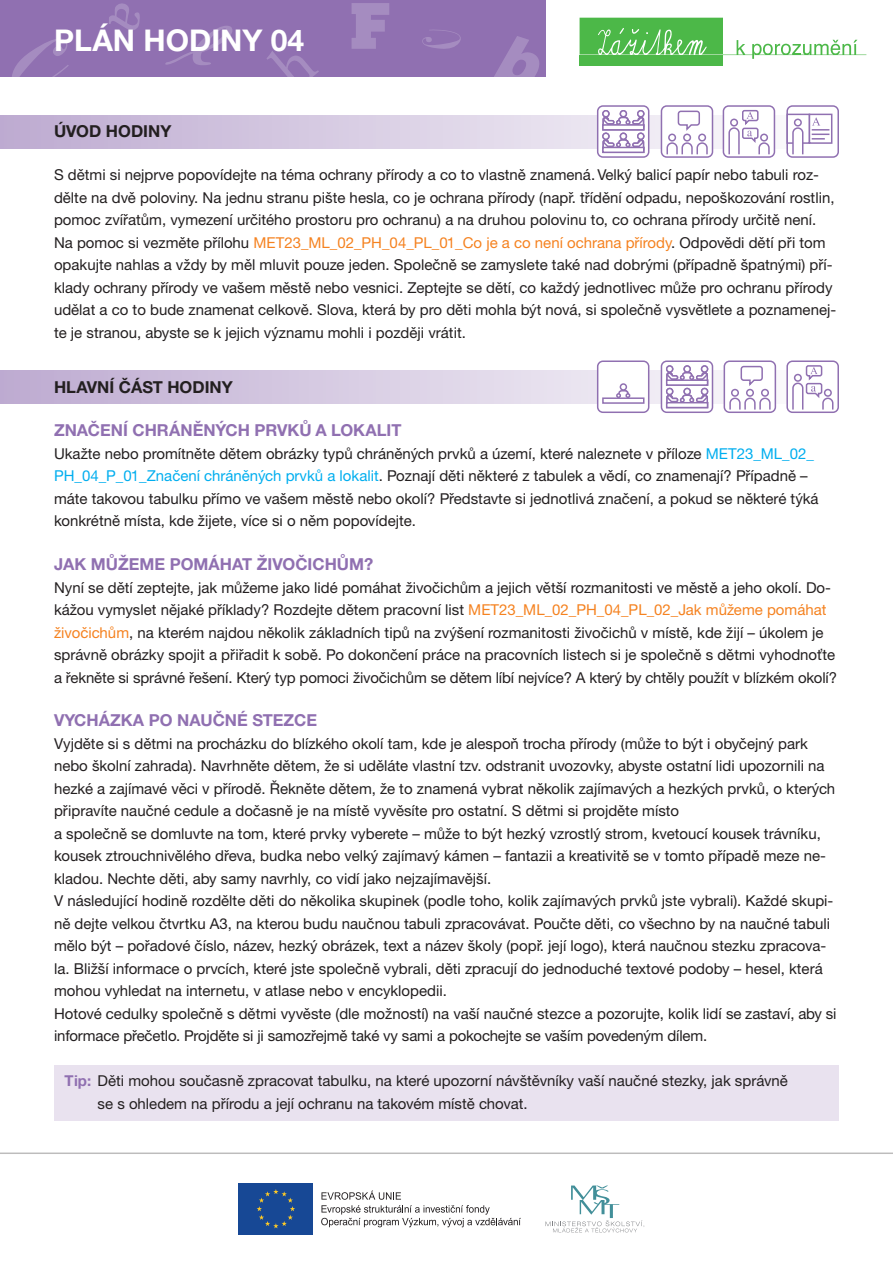
<style>
.page{position:relative;width:893px;height:1263px;background:#fff}
.page>*{position:absolute;margin:0;border:0;box-sizing:border-box;transform-origin:0 0}
.t1{font:700 30px "Helvetica Neue CE";color:#fff}
.t2{font:700 16.5px "Helvetica Neue CE";color:#9070b1}
.t3{font:700 16.5px "Helvetica Neue CE";color:#231f20}
.TEXT{font:15px/22.5px "Helvetica Neue CE";color:#231f20}
.s1{color:#f58220}
.s2{color:#00aeef}
.s3{font-weight:700;color:#9070b1}
</style>
<div class="page">
<div style="left:0;top:0;width:546px;height:77px;background:#9070b1"></div>
<svg style="left:109px;top:3px;width:31px;height:27px"></svg>
<svg style="left:494px;top:36px;width:45px;height:41px"></svg>
<svg style="left:12px;top:38px;width:57px;height:39px"></svg>
<svg style="left:165px;top:26px;width:67px;height:39px"></svg>
<svg style="left:352px;top:3px;width:37px;height:46px"></svg>
<svg style="left:267px;top:51px;width:52px;height:26px"></svg>
<svg style="left:422px;top:29px;width:39px;height:20px"></svg>
<svg style="left:580px;top:17px;width:287px;height:49px"></svg>
<hr style="left:0;top:1152px;width:893px;height:2px;background:#231f20">
<svg style="left:321px;top:1190px;width:200px;height:37px"></svg>
<div style="left:237px;top:1181px;width:78px;height:56px;background:linear-gradient(to right,#fff,#fff)"></div>
<div style="left:239px;top:1183px;width:74px;height:51px;background:#174895"></div>
<svg style="left:257px;top:1189px;width:38px;height:39px"></svg>
<svg style="left:545px;top:1185px;width:100px;height:47px"></svg>
<svg style="left:0;top:115px;width:776px;height:33px"></svg>
<svg style="left:0;top:370px;width:777px;height:33px"></svg>
<div style="left:723px;top:106px;width:51px;height:51px;background:#fff;border-radius:5px"></div>
<div style="left:723px;top:105px;width:52px;height:53px;border:2px solid #9070b1;border-radius:5px"></div>
<svg style="left:728px;top:109px;width:42px;height:47px"></svg>
<div style="left:786px;top:360px;width:53px;height:53px;border:2px solid #9070b1;border-radius:5px"></div>
<svg style="left:791px;top:365px;width:43px;height:46px"></svg>
<div style="left:598px;top:106px;width:51px;height:51px;background:#fff;border-radius:5px"></div>
<div style="left:597px;top:105px;width:52px;height:53px;border:2px solid #9070b1;border-radius:5px"></div>
<div style="left:602px;top:147px;width:42px;height:6px;background:#9070b1"></div>
<div style="left:620px;top:110px;width:7px;height:7px;border:2px solid #9070b1;border-radius:50%"></div>
<div style="left:637px;top:110px;width:7px;height:7px;border:2px solid #9070b1;border-radius:50%"></div>
<div style="left:602px;top:110px;width:8px;height:7px;border:2px solid #9070b1;border-radius:50%"></div>
<svg style="left:602px;top:111px;width:43px;height:41px"></svg>
<svg style="left:602px;top:124px;width:42px;height:7px"></svg>
<svg style="left:661px;top:361px;width:51px;height:51px"></svg>
<div style="left:661px;top:360px;width:52px;height:53px;border:2px solid #9070b1;border-radius:5px"></div>
<div style="left:666px;top:402px;width:42px;height:6px;background:#9070b1"></div>
<div style="left:683px;top:365px;width:8px;height:8px;border:2px solid #9070b1;border-radius:50%"></div>
<div style="left:701px;top:365px;width:7px;height:8px;border:2px solid #9070b1;border-radius:50%"></div>
<div style="left:666px;top:365px;width:7px;height:8px;border:2px solid #9070b1;border-radius:50%"></div>
<svg style="left:665px;top:366px;width:44px;height:41px"></svg>
<svg style="left:666px;top:379px;width:42px;height:7px"></svg>
<div style="left:786px;top:105px;width:53px;height:53px;border:2px solid #9070b1;border-radius:5px"></div>
<div style="left:786px;top:114px;width:24px;height:30px;background:#fff;border:2px solid #9070b1"></div>
<div style="left:809px;top:114px;width:23px;height:30px;background:#fff;border:2px solid #9070b1"></div>
<svg style="left:791px;top:127px;width:13px;height:29px"></svg>
<div style="left:794px;top:119px;width:8px;height:8px;border:2px solid #9070b1;border-radius:50%"></div>
<svg style="left:812px;top:117px;width:17px;height:23px"></svg>
<div style="left:724px;top:361px;width:51px;height:51px;background:#fff;border-radius:5px"></div>
<div style="left:724px;top:360px;width:52px;height:53px;border:2px solid #9070b1;border-radius:5px"></div>
<svg style="left:729px;top:365px;width:42px;height:46px"></svg>
<div style="left:661px;top:106px;width:51px;height:51px;background:#fff;border-radius:5px"></div>
<div style="left:661px;top:105px;width:52px;height:53px;border:2px solid #9070b1;border-radius:5px"></div>
<div style="left:668px;top:134px;width:8px;height:8px;border:2px solid #9070b1;border-radius:50%"></div>
<div style="left:683px;top:134px;width:8px;height:8px;border:2px solid #9070b1;border-radius:50%"></div>
<svg style="left:666px;top:142px;width:42px;height:14px"></svg>
<div style="left:698px;top:134px;width:8px;height:8px;border:2px solid #9070b1;border-radius:50%"></div>
<svg style="left:677px;top:110px;width:23px;height:21px"></svg>
<div style="left:598px;top:361px;width:51px;height:51px;background:#fff;border-radius:5px"></div>
<div style="left:597px;top:360px;width:52px;height:53px;border:2px solid #9070b1;border-radius:5px"></div>
<div style="left:620px;top:383px;width:7px;height:8px;border:2px solid #9070b1;border-radius:50%"></div>
<svg style="left:616px;top:384px;width:14px;height:13px"></svg>
<svg style="left:602px;top:397px;width:42px;height:7px"></svg>
<div style="left:54px;top:1065px;width:785px;height:55px;background:#e9e2ef"></div>
<h1 class="t1" style="left:54px;top:22px;width:252px">PLÁN HODINY 04</h1>
<p class="t3" style="left:54px;top:121px;width:119px">ÚVOD HODINY</p>
<p class="TEXT" style="left:54px;top:164px;width:784px">S dětmi si nejprve popovídejte na téma ochrany přírody a co to vlastně znamená. Velký balicí papír nebo tabuli roz&shy;dělte na dvě poloviny. Na jednu stranu pište hesla, co je ochrana přírody (např. třídění odpadu, nepoškozování rostlin, pomoc zvířatům, vymezení určitého prostoru pro ochranu) a na druhou polovinu to, co ochrana přírody určitě není.<br>Na pomoc si vezměte přílohu <span class="s1">MET23_ML_02_PH_04_PL_01_Co je a co není ochrana přírody</span>. Odpovědi dětí při tom opakujte nahlas a vždy by měl mluvit pouze jeden. Společně se zamyslete také nad dobrými (případně špatnými) pří&shy;klady ochrany přírody ve vašem městě nebo vesnici. Zeptejte se dětí, co každý jednotlivec může pro ochranu přírody udělat a co to bude znamenat celkově. Slova, která by pro děti mohla být nová, si společně vysvětlete a poznamenej&shy;te je stranou, abyste se k jejich významu mohli i později vrátit.</p>
<p class="t3" style="left:54px;top:377px;width:180px">HLAVNÍ ČÁST HODINY</p>
<p class="t2" style="left:54px;top:420px;width:349px">ZNAČENÍ CHRÁNĚNÝCH PRVKŮ A LOKALIT</p>
<p class="TEXT" style="left:54px;top:442px;width:766px">Ukažte nebo promítněte dětem obrázky typů chráněných prvků a území, které naleznete v příloze <span class="s2">MET23_ML_02_ PH_04_P_01_Značení chráněných prvků a lokalit</span>. Poznají děti některé z tabulek a vědí, co znamenají? Případně – máte takovou tabulku přímo ve vašem městě nebo okolí? Představte si jednotlivá značení, a pokud se některé týká konkrétně místa, kde žijete, více si o něm popovídejte.</p>
<p class="t2" style="left:54px;top:554px;width:321px">JAK MŮŽEME POMÁHAT ŽIVOČICHŮM?</p>
<p class="TEXT" style="left:54px;top:576px;width:784px">Nyní se dětí zeptejte, jak můžeme jako lidé pomáhat živočichům a jejich větší rozmanitosti ve městě a jeho okolí. Do&shy;kážou vymyslet nějaké příklady? Rozdejte dětem pracovní list <span class="s1">MET23_ML_02_PH_04_PL_02_Jak můžeme pomáhat živočichům</span>, na kterém najdou několik základních tipů na zvýšení rozmanitosti živočichů v místě, kde žijí – úkolem je správně obrázky spojit a přiřadit k sobě. Po dokončení práce na pracovních listech si je společně s dětmi vyhodnoťte a řekněte si správné řešení. Který typ pomoci živočichům se dětem líbí nejvíce? A který by chtěly použít v blízkém okolí?</p>
<p class="t2" style="left:54px;top:710px;width:265px">VYCHÁZKA PO NAUČNÉ STEZCE</p>
<p class="TEXT" style="left:54px;top:732px;width:783px">Vyjděte si s dětmi na procházku do blízkého okolí tam, kde je alespoň trocha přírody (může to být i obyčejný park nebo školní zahrada). Navrhněte dětem, že si uděláte vlastní tzv. odstranit uvozovky, abyste ostatní lidi upozornili na hezké a zajímavé věci v přírodě. Řekněte dětem, že to znamená vybrat několik zajímavých a hezkých prvků, o kterých připravíte naučné cedule a dočasně je na místě vyvěsíte pro ostatní. S dětmi si projděte místo</p>
<p class="TEXT" style="left:54px;top:822px;width:773px">a společně se domluvte na tom, které prvky vyberete – může to být hezký vzrostlý strom, kvetoucí kousek trávníku, kousek ztrouchnivělého dřeva, budka nebo velký zajímavý kámen – fantazii a kreativitě se v tomto případě meze ne&shy;kladou. Nechte děti, aby samy navrhly, co vidí jako nejzajímavější.</p>
<p class="TEXT" style="left:54px;top:890px;width:781px">V následující hodině rozdělte děti do několika skupinek (podle toho, kolik zajímavých prvků jste vybrali). Každé skupi&shy;ně dejte velkou čtvrtku A3, na kterou budu naučnou tabuli zpracovávat. Poučte děti, co všechno by na naučné tabuli mělo být – pořadové číslo, název, hezký obrázek, text a název školy (popř. její logo), která naučnou stezku zpracova&shy;la. Bližší informace o prvcích, které jste společně vybrali, děti zpracují do jednoduché textové podoby – hesel, která mohou vyhledat na internetu, v atlase nebo v encyklopedii.</p>
<p class="TEXT" style="left:54px;top:1002px;width:784px">Hotové cedulky společně s dětmi vyvěste (dle možností) na vaší naučné stezce a pozorujte, kolik lidí se zastaví, aby si informace přečetlo. Projděte si ji samozřejmě také vy sami a pokochejte se vaším povedeným dílem.</p>
<p class="TEXT" style="left:65px;top:1070px;width:725px"><span class="s3">Tip:</span> Děti mohou současně zpracovat tabulku, na které upozorní návštěvníky vaší naučné stezky, jak správně</p>
<p class="TEXT" style="left:98px;top:1092px;width:432px">se s ohledem na přírodu a její ochranu na takovém místě chovat.</p>
</div>
